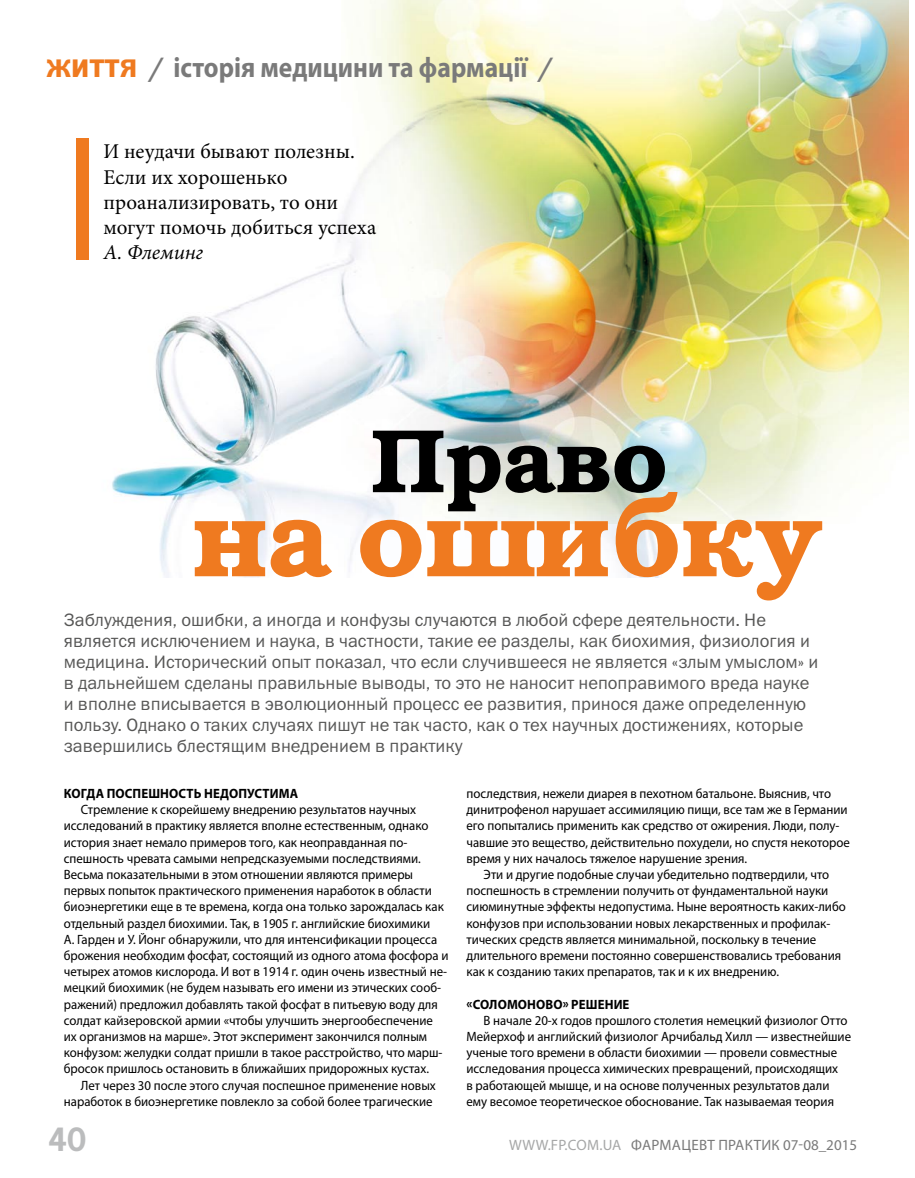
<style>
.page{position:relative;width:915px;height:1178px;background:#fff}
.page>*{position:absolute;margin:0;border:0;box-sizing:border-box;transform-origin:0 0}
.t1{font:109.65px "Bookman Demi ITC";color:#ef7a20}
.t2{font:90.3px "Bookman Demi ITC";color:#000}
.t3{font:700 34.5px "News Paper C";color:#bbbcbd}
.t4{font:700 28.5px "Myriad Pro";color:#7a7a7a;scale:.9 1}
.t5{font:21px/25.2px "Minion Pro";color:#000}
.t6{font:italic 21px "Minion Pro";letter-spacing:-.005em;color:#000}
.t7{font:18px/21px "Franklin Gothic Book ITC";color:#565655}
.t8{font:15px "Myriad Pro";letter-spacing:.01em;color:#a6a7a7}
.t9{font:15px "Myriad Pro";color:#7a7a7a}
.t10{font:13.5px/16.2px "Myriad Pro";color:#000;scale:.95 1}
.t11{font:700 13.5px "Myriad Pro";letter-spacing:.05em;color:#000;scale:.95 1}
.s1{font-family:"News Paper C";font-size:36px;color:#ef7a20}
.s2{font-family:"News Paper C"}
.s3{color:#7a7a7a}
</style>
<div class="page">
<img style="left:367px;top:0;width:540px;height:524px">
<img style="left:76px;top:53px;width:672px;height:524px">
<div style="left:77px;top:138px;width:12px;height:121px;background:#ef7a20"></div>
<h3 class="t4" style="left:47px;top:48px;width:561px"><span class="s1">життя</span> <span class="s2">/</span> історія медицини та фармації <span class="s2">/</span></h3>
<h3 class="t5" style="left:103px;top:139px;width:274px">И неудачи бывают полезны.<br>Если их хорошенько проанализировать, то они могут помочь добиться успеха</h3>
<h3 class="t6" style="left:103px;top:238px;width:101px">А. Флеминг</h3>
<h2 class="t2" style="left:371px;top:407px;width:298px">Право</h2>
<h1 class="t1" style="left:192px;top:473px;width:632px">на ошибку</h1>
<p class="t7" style="left:64px;top:609px;width:755px">Заблуждения, ошибки, а иногда и конфузы случаются в любой сфере деятельности. Н е является исключением и наука, в частности, такие ее разделы, как биохимия, физиология и медицина. Исторический опыт показал, что если случившееся не является «злым умыслом» и в дальнейшем сделаны правильные выводы, то это не наносит непоправимого вреда науке и вполне вписывается в эволюционный процесс ее развития, принося даже определенную пользу. Однако о таких случаях пишут не так часто, как о тех научных достижениях, которые завершились блестящим внедрением в практику</p>
<p class="t11" style="left:64px;top:784px;width:27px">Когда</p>
<p class="t11" style="left:107px;top:784px;width:30px">поспешн</p>
<p class="t11" style="left:169px;top:784px;width:46px">ость нед</p>
<p class="t11" style="left:229px;top:784px;width:20px">опустима</p>
<p class="t10" style="left:64px;top:801px;width:406px;text-indent:17px">СТРЕМЛЕНИЕ К СКОРЕЙШЕМУ ВНЕДРЕНИЮ РЕЗУЛЬТАТОВ НАУЧНЫХ ИССЛЕДОВАНИЙ В ПРАКТИКУ ЯВЛЯЕТСЯ ВПОЛНЕ ЕСТЕСТВЕННЫМ, ОДНАКО ИСТОРИЯ ЗНАЕТ НЕМАЛО ПРИМЕРОВ ТОГО, КАК НЕОПРАВДАННАЯ ПО-СПЕШНОСТЬ ЧРЕВАТА САМЫМИ НЕПРЕДСКАЗУЕМЫМИ ПОСЛЕДСТВИЯМИ.<br>ВЕСЬМА ПОКАЗАТЕЛЬНЫМИ В ЭТОМ ОТНОШЕНИИ ЯВЛЯЮТСЯ ПРИМЕРЫ ПЕРВЫХ ПОПЫТОК ПРАКТИЧЕСКОГО ПРИМЕНЕНИЯ НАРАБОТОК В ОБЛАСТИ БИОЭНЕРГЕТИКИ ЕЩЕ В ТЕ ВРЕМЕНА, КОГДА ОНА ТОЛЬКО ЗАРОЖДАЛАСЬ КАК ОТДЕЛЬНЫЙ РАЗДЕЛ БИОХИМИИ. ТАК, В 1905 Г. АНГЛИЙСКИЕ БИОХИМИКИ<br>А. ГАРДЕН И У. ЙОНГ ОБНАРУЖИЛИ, ЧТО ДЛЯ ИНТЕНСИФИКАЦИИ ПРОЦЕССА БРОЖЕНИЯ НЕОБХОДИМ ФОСФАТ, СОСТОЯЩИЙ ИЗ ОДНОГО АТОМА ФОСФОРА И ЧЕТЫРЕХ АТОМОВ КИСЛОРОДА. И ВОТ В 1914 Г. ОДИН ОЧЕНЬ ИЗВЕСТНЫЙ НЕ-МЕЦКИЙ БИОХИМИК (НЕ БУДЕМ НАЗЫВАТЬ ЕГО ИМЕНИ ИЗ ЭТИЧЕСКИХ СООБ-РАЖЕНИЙ) ПРЕДЛОЖИЛ ДОБАВЛЯТЬ ТАКОЙ ФОСФАТ В ПИТЬЕВУЮ ВОДУ ДЛЯ СОЛДАТ КАЙЗЕРОВСКОЙ АРМИИ «ЧТОБЫ УЛУЧШИТЬ ЭНЕРГООБЕСПЕЧЕНИЕ ИХ ОРГАНИЗМОВ НА МАРШЕ». ЭТОТ ЭКСПЕРИМЕНТ ЗАКОНЧИЛСЯ ПОЛНЫМ КОНФУЗОМ: ЖЕЛУДКИ СОЛДАТ ПРИШЛИ В ТАКОЕ РАССТРОЙСТВО, ЧТО МАРШ-БРОСОК ПРИШЛОСЬ ОСТАНОВИТЬ В БЛИЖАЙШИХ ПРИДОРОЖНЫХ КУСТАХ.</p>
<p class="t10" style="left:64px;top:1077px;width:393px;text-align:right">ЛЕТ ЧЕРЕЗ 30 ПОСЛЕ ЭТОГО СЛУЧАЯ ПОСПЕШНОЕ ПРИМЕНЕНИЕ НОВЫХ<br>НАРАБОТОК В БИОЭНЕРГЕТИКЕ ПОВЛЕКЛО ЗА СОБОЙ БОЛЕЕ ТРАГИЧЕСКИЕ</p>
<p class="t10" style="left:466px;top:785px;width:385px">ПОСЛЕДСТВИЯ, НЕЖЕЛИ ДИАРЕЯ В ПЕХОТНОМ БАТАЛЬОНЕ. ВЫЯСНИВ, ЧТО</p>
<p class="t10" style="left:466px;top:801px;width:402px">ДИНИТРОФЕНОЛ НАРУШАЕТ АССИМИЛЯЦИЮ ПИЩИ, ВСЕ ТАМ ЖЕ В ГЕРМАНИИ</p>
<p class="t10" style="left:466px;top:817px;width:394px">ЕГО ПОПЫТАЛИСЬ ПРИМЕНИТЬ КАК СРЕДСТВО ОТ ОЖИРЕНИЯ. ЛЮДИ, ПОЛУ-</p>
<p class="t10" style="left:466px;top:834px;width:405px">ЧАВШИЕ ЭТО ВЕЩЕСТВО, ДЕЙСТВИТЕЛЬНО ПОХУДЕЛИ, НО СПУСТЯ НЕКОТОРОЕ</p>
<p class="t10" style="left:466px;top:850px;width:297px">ВРЕМЯ У НИХ НАЧАЛОСЬ ТЯЖЕЛОЕ НАРУШЕНИЕ ЗРЕНИЯ.</p>
<p class="t10" style="left:483px;top:866px;width:365px">ЭТИ И ДРУГИЕ ПОДОБНЫЕ СЛУЧАИ УБЕДИТЕЛЬНО ПОДТВЕРДИЛИ, ЧТО</p>
<p class="t10" style="left:466px;top:882px;width:382px">ПОСПЕШНОСТЬ В СТРЕМЛЕНИИ ПОЛУЧИТЬ ОТ ФУНДАМЕНТАЛЬНОЙ НАУКИ</p>
<p class="t10" style="left:466px;top:898px;width:400px">СИЮМИНУТНЫЕ ЭФФЕКТЫ НЕДОПУСТИМА. НЫНЕ ВЕРОЯТНОСТЬ КАКИХ-ЛИБО</p>
<p class="t10" style="left:466px;top:915px;width:384px">КОНФУЗОВ ПРИ ИСПОЛЬЗОВАНИИ НОВЫХ ЛЕКАРСТВЕННЫХ И ПРОФИЛАК-</p>
<p class="t10" style="left:466px;top:931px;width:369px">ТИЧЕСКИХ СРЕДСТВ ЯВЛЯЕТСЯ МИНИМАЛЬНОЙ, ПОСКОЛЬКУ В ТЕЧЕНИЕ</p>
<p class="t10" style="left:466px;top:947px;width:396px">ДЛИТЕЛЬНОГО ВРЕМЕНИ ПОСТОЯННО СОВЕРШЕНСТВОВАЛИСЬ ТРЕБОВАНИЯ</p>
<p class="t10" style="left:466px;top:963px;width:330px">КАК К СОЗДАНИЮ ТАКИХ ПРЕПАРАТОВ, ТАК И К ИХ ВНЕДРЕНИЮ.</p>
<p class="t11" style="left:466px;top:995px;width:120px">«Соломоново» решение</p>
<p class="t10" style="left:466px;top:1012px;width:406px;text-indent:17px">В НАЧАЛЕ 20-Х ГОДОВ ПРОШЛОГО СТОЛЕТИЯ НЕМЕЦКИЙ ФИЗИОЛОГ ОТТО МЕЙЕРХОФ И АНГЛИЙСКИЙ ФИЗИОЛОГ АРЧИБАЛЬД ХИЛЛ — ИЗВЕСТНЕЙШИЕ УЧЕНЫЕ ТОГО ВРЕМЕНИ В ОБЛАСТИ БИОХИМИИ — ПРОВЕЛИ СОВМЕСТНЫЕ ИССЛЕДОВАНИЯ ПРОЦЕССА ХИМИЧЕСКИХ ПРЕВРАЩЕНИЙ, ПРОИСХОДЯЩИХ<br>В РАБОТАЮЩЕЙ МЫШЦЕ, И НА ОСНОВЕ ПОЛУЧЕННЫХ РЕЗУЛЬТАТОВ ДАЛИ ЕМУ ВЕСОМОЕ ТЕОРЕТИЧЕСКОЕ ОБОСНОВАНИЕ. ТАК НАЗЫВАЕМАЯ ТЕОРИЯ</p>
<h3 class="t3" style="left:47px;top:1120px;width:42px">40</h3>
<p class="t8" style="left:509px;top:1135px;width:14px">WWW</p>
<p class="t8" style="left:547px;top:1135px;width:105px">.F P.COM.UA <span class="s3">ФАРМАЦЕВТ</span></p>
<p class="t9" style="left:718px;top:1135px;width:20px">ПРАКТИК</p>
<p class="t9" style="left:782px;top:1135px;width:75px">07-08_2015</p>
</div>
